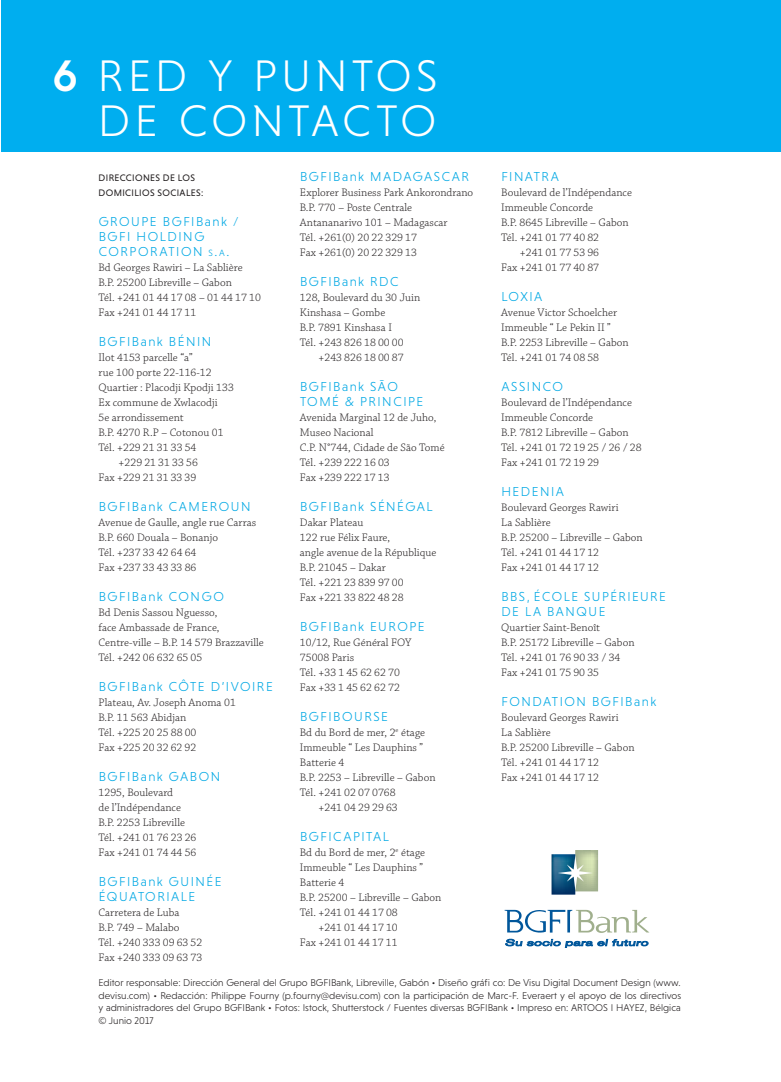
<style>
.page{position:relative;width:781px;height:1082px;background:#fff}
.page>*{position:absolute;margin:0;border:0;box-sizing:border-box;transform-origin:0 0}
.t1{font:300 45px/45px "Niveau Grotesk";letter-spacing:.1em;color:#fff;text-align:right}
.t2{font:300 13.25px/15px "Niveau Grotesk";letter-spacing:.115em;color:#00a8e4}
.t3{font:300 11.38px/15px "Chaparral Pro";color:#231f20}
.t4{font:300 10px/12.5px "Niveau Grotesk";color:#231f20;text-align:justify}
.t5{font:9.62px/15px "Niveau Grotesk";letter-spacing:.035em;color:#231f20}
.s1{font-weight:500}
.s2{font-size:9.25px}
.s3{font-style:inherit}
</style>
<div class="page">
<div style="left:1px;top:0;width:780px;height:152px;background:#00aeef"></div>
<svg style="left:551px;top:850px;width:47px;height:44px;background:#7fa1a2"></svg>
<svg style="left:504px;top:910px;width:145px;height:23px"></svg>
<svg style="left:505px;top:939px;width:143px;height:9px"></svg>
<h1 class="t1" style="left:53px;top:53px;width:386px"><span class="s1">6</span> RED Y PUNTOS<br>DE CONTACTO</h1>
<p class="t5" style="left:99px;top:170px;width:106px">DIRECCIONES DE LOS<br>DOMICILIOS SOCIALES:</p>
<p class="t2" style="left:99px;top:213px;width:141px">GROUPE BGFIBank /<br>BGFI HOLDING<br>CORPORATION <span class="s2">S</span><span class="s3">.</span><span class="s2">A</span><span class="s3">.</span></p>
<p class="t3" style="left:99px;top:260px;width:164px">Bd Georges Rawiri – La Sablière<br>B.P. 25200 Libreville – Gabon<br>Tél. +241 01 44 17 08 – 01 44 17 10<br>Fax +241 01 44 17 11</p>
<p class="t2" style="left:99px;top:333px;width:114px">BGFIBank BÉNIN</p>
<p class="t3" style="left:99px;top:350px;width:96px">Ilot 4153 parcelle “a”</p>
<p class="t3" style="left:99px;top:365px;width:115px">rue 100 porte 22-116-12</p>
<p class="t3" style="left:99px;top:380px;width:137px">Quartier : Placodji Kpodji 133</p>
<p class="t3" style="left:99px;top:395px;width:121px">Ex commune de Xwlacodji</p>
<p class="t3" style="left:99px;top:410px;width:87px">5e arrondissement</p>
<p class="t3" style="left:99px;top:425px;width:126px">B.P. 4270 R.P – Cotonou 01</p>
<p class="t3" style="left:99px;top:440px;width:99px">Tél. +229 21 31 33 54</p>
<p class="t3" style="left:119px;top:455px;width:81px">+229 21 31 33 56</p>
<p class="t3" style="left:99px;top:470px;width:99px">Fax +229 21 31 33 39</p>
<p class="t2" style="left:99px;top:498px;width:153px">BGFIBank CAMEROUN</p>
<p class="t3" style="left:99px;top:515px;width:159px">Avenue de Gaulle, angle rue Carras<br>B.P. 660 Douala – Bonanjo<br>Tél. +237 33 42 64 64<br>Fax +237 33 43 33 86</p>
<p class="t2" style="left:99px;top:588px;width:127px">BGFIBank CONGO</p>
<p class="t3" style="left:99px;top:605px;width:167px">Bd Denis Sassou Nguesso,<br>face Ambassade de France,<br>Centre-ville – B.P. 14 579 Brazzaville<br>Tél. +242 06 632 65 05</p>
<p class="t2" style="left:99px;top:678px;width:176px">BGFIBank CÔTE D’IVOIRE</p>
<p class="t3" style="left:99px;top:695px;width:139px">Plateau, Av. Joseph Anoma 01<br>B.P. 11 563 Abidjan<br>Tél. +225 20 25 88 00<br>Fax +225 20 32 62 92</p>
<p class="t2" style="left:99px;top:768px;width:123px">BGFIBank GABON</p>
<p class="t3" style="left:99px;top:785px;width:99px">1295, Boulevard<br>de l’Indépendance<br>B.P. 2253 Libreville<br>Tél. +241 01 76 23 26<br>Fax +241 01 74 44 56</p>
<p class="t2" style="left:99px;top:873px;width:124px">BGFIBank GUINÉE<br>ÉQUATORIALE</p>
<p class="t3" style="left:99px;top:905px;width:105px">Carretera de Luba<br>B.P. 749 – Malabo<br>Tél. +240 333 09 63 52<br>Fax +240 333 09 63 73</p>
<p class="t2" style="left:300px;top:168px;width:170px">BGFIBank MADAGASCAR</p>
<p class="t3" style="left:300px;top:185px;width:175px">Explorer Business Park Ankorondrano<br>B.P. 770 – Poste Centrale<br>Antananarivo 101 – Madagascar<br>Tél. +261(0) 20 22 329 17<br>Fax +261(0) 20 22 329 13</p>
<p class="t2" style="left:300px;top:273px;width:100px">BGFIBank RDC</p>
<p class="t3" style="left:300px;top:290px;width:122px">128, Boulevard du 30 Juin<br>Kinshasa – Gombe<br>B.P. 7891 Kinshasa I<br>Tél. +243 826 18 00 00</p>
<p class="t3" style="left:318px;top:350px;width:87px">+243 826 18 00 87</p>
<p class="t2" style="left:300px;top:378px;width:125px">BGFIBank SÃO<br>TOMÉ &amp; PRINCIPE</p>
<p class="t3" style="left:300px;top:410px;width:146px">Avenida Marginal 12 de Juho,<br>Museo Nacional<br>C.P. N°744, Cidade de São Tomé<br>Tél. +239 222 16 03<br>Fax +239 222 17 13</p>
<p class="t2" style="left:300px;top:498px;width:134px">BGFIBank SÉNÉGAL</p>
<p class="t3" style="left:300px;top:515px;width:138px">Dakar Plateau<br>122 rue Félix Faure,<br>angle avenue de la République<br>B.P. 21045 – Dakar<br>Tél. +221 23 839 97 00<br>Fax +221 33 822 48 28</p>
<p class="t2" style="left:300px;top:618px;width:126px">BGFIBank EUROPE</p>
<p class="t3" style="left:300px;top:635px;width:113px">10/12, Rue Général FOY<br>75008 Paris<br>Tél. +33 1 45 62 62 70<br>Fax +33 1 45 62 62 72</p>
<p class="t2" style="left:300px;top:708px;width:90px">BGFIBOURSE</p>
<p class="t3" style="left:300px;top:725px;width:127px">Bd du Bord de mer, 2<sup>e</sup> étage</p>
<p class="t3" style="left:300px;top:740px;width:125px">Immeuble “ Les Dauphins ”</p>
<p class="t3" style="left:300px;top:755px;width:46px">Batterie 4</p>
<p class="t3" style="left:300px;top:770px;width:137px">B.P. 2253 – Libreville – Gabon</p>
<p class="t3" style="left:300px;top:785px;width:97px">Tél. +241 02 07 0768</p>
<p class="t3" style="left:318px;top:800px;width:81px">+241 04 29 29 63</p>
<p class="t2" style="left:300px;top:828px;width:90px">BGFICAPITAL</p>
<p class="t3" style="left:300px;top:845px;width:127px">Bd du Bord de mer, 2<sup>e</sup> étage</p>
<p class="t3" style="left:300px;top:860px;width:125px">Immeuble “ Les Dauphins ”</p>
<p class="t3" style="left:300px;top:875px;width:46px">Batterie 4</p>
<p class="t3" style="left:300px;top:890px;width:143px">B.P. 25200 – Libreville – Gabon</p>
<p class="t3" style="left:300px;top:905px;width:99px">Tél. +241 01 44 17 08</p>
<p class="t3" style="left:318px;top:920px;width:81px">+241 01 44 17 10</p>
<p class="t3" style="left:300px;top:935px;width:99px">Fax +241 01 44 17 11</p>
<p class="t2" style="left:501px;top:168px;width:59px">FINATRA</p>
<p class="t3" style="left:501px;top:185px;width:132px">Boulevard de l’Indépendance</p>
<p class="t3" style="left:501px;top:200px;width:93px">Immeuble Concorde</p>
<p class="t3" style="left:501px;top:215px;width:129px">B.P. 8645 Libreville – Gabon</p>
<p class="t3" style="left:501px;top:230px;width:99px">Tél. +241 01 77 40 82</p>
<p class="t3" style="left:520px;top:245px;width:81px">+241 01 77 53 96</p>
<p class="t3" style="left:501px;top:260px;width:99px">Fax +241 01 77 40 87</p>
<p class="t2" style="left:501px;top:288px;width:42px">LOXIA</p>
<p class="t3" style="left:501px;top:305px;width:129px">Avenue Victor Schoelcher<br>Immeuble “ Le Pekin II ”<br>B.P. 2253 Libreville – Gabon<br>Tél. +241 01 74 08 58</p>
<p class="t2" style="left:501px;top:378px;width:63px">ASSINCO</p>
<p class="t3" style="left:501px;top:395px;width:142px">Boulevard de l’Indépendance<br>Immeuble Concorde<br>B.P. 7812 Libreville – Gabon<br>Tél. +241 01 72 19 25 / 26 / 28<br>Fax +241 01 72 19 29</p>
<p class="t2" style="left:501px;top:483px;width:64px">HEDENIA</p>
<p class="t3" style="left:501px;top:500px;width:143px">Boulevard Georges Rawiri<br>La Sablière<br>B.P. 25200 – Libreville – Gabon<br>Tél. +241 01 44 17 12<br>Fax +241 01 44 17 12</p>
<p class="t2" style="left:501px;top:588px;width:166px">BBS, ÉCOLE SUPÉRIEURE<br>DE LA BANQUE</p>
<p class="t3" style="left:501px;top:620px;width:135px">Quartier Saint-Benoît<br>B.P. 25172 Libreville – Gabon<br>Tél. +241 01 76 90 33 / 34<br>Fax +241 01 75 90 35</p>
<p class="t2" style="left:501px;top:693px;width:156px">FONDATION BGFIBank</p>
<p class="t3" style="left:501px;top:710px;width:135px">Boulevard Georges Rawiri<br>La Sablière<br>B.P. 25200 Libreville – Gabon<br>Tél. +241 01 44 17 12<br>Fax +241 01 44 17 12</p>
<p class="t4" style="left:99px;top:976px;width:584px">Editor responsable: Dirección General del Grupo BGFIBank, Libreville, Gabón • Diseño gráfi co: De Visu Digital Document Design (www. devisu.com) • Redacción: Philippe Fourny (p.fourny@devisu.com) con la participación de Marc-F. Everaert y el apoyo de los directivos y administradores del Grupo BGFIBank • Fotos: Istock, Shutterstock / Fuentes diversas BGFIBank • Impreso en: ARTOOS I HAYEZ, Bélgica © Junio 2017</p>
</div>
